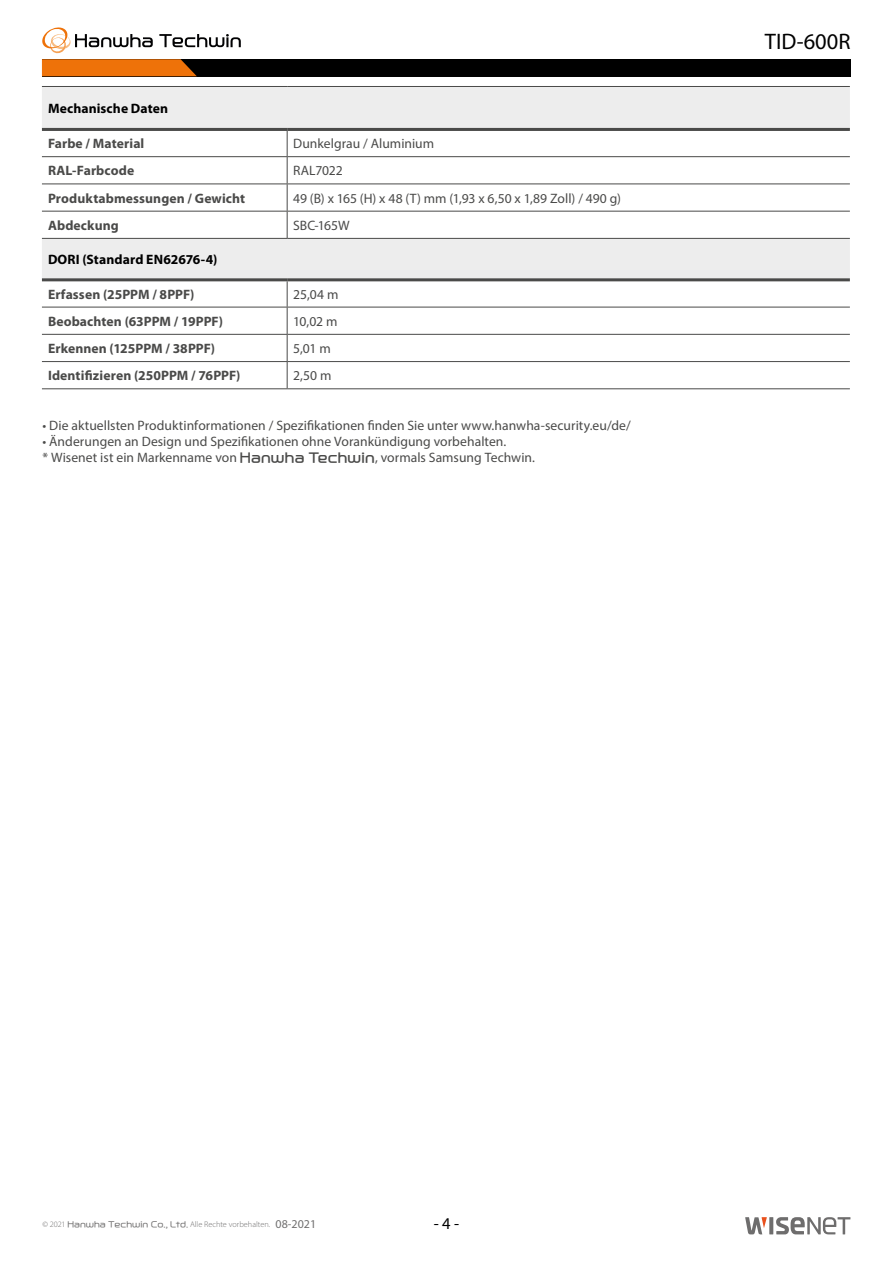
<style>
.page{position:relative;width:893px;height:1263px;background:#fff}
.page>*{position:absolute;margin:0;border:0;box-sizing:border-box;transform-origin:0 0}
.t1{font:22.5px "Myriad Pro";color:#000}
.t2{font:16.5px "Myriad Pro";color:#000}
.t3{font:13.65px/16.4px "Myriad Pro";color:#4a4a49}
.t4{font:700 13.65px "Myriad Pro";letter-spacing:.005em;color:#4a4a49}
.t5{font:700 13.65px "Myriad Pro";letter-spacing:.005em;color:#000}
.t6{font:300 8.25px "Myriad Pro";color:#706f6f}
.s1{font-family:"Hanwha R"}
.s2{font-family:"Hanwha L";font-weight:400}
.s3{font-weight:400;font-size:12px}
</style>
<div class="page">
<svg style="left:769px;top:1217px;width:4px;height:17px"></svg>
<svg style="left:776px;top:1217px;width:74px;height:17px"></svg>
<svg style="left:745px;top:1217px;width:22px;height:17px"></svg>
<div style="left:42px;top:59px;width:808px;height:17px;background:#000"></div>
<svg style="left:41px;top:27px;width:200px;height:49px"></svg>
<svg style="left:42px;top:87px;width:808px;height:191px"></svg>
<hr style="left:42px;top:128px;width:245px;height:3px;background:#4a4a49">
<hr style="left:287px;top:128px;width:563px;height:3px;background:#4a4a49">
<hr style="left:42px;top:278px;width:245px;height:3px;background:#4a4a49">
<hr style="left:287px;top:278px;width:563px;height:3px;background:#4a4a49">
<svg style="left:287px;top:131px;width:1px;height:107px"></svg>
<svg style="left:287px;top:281px;width:1px;height:107px"></svg>
<hr style="left:42px;top:86px;width:245px;height:1px;background:#4a4a49">
<hr style="left:287px;top:86px;width:563px;height:1px;background:#4a4a49">
<hr style="left:42px;top:156px;width:245px;height:1px;background:#4a4a49">
<hr style="left:287px;top:156px;width:563px;height:1px;background:#4a4a49">
<hr style="left:42px;top:184px;width:245px;height:1px;background:#4a4a49">
<hr style="left:287px;top:184px;width:563px;height:1px;background:#4a4a49">
<hr style="left:42px;top:211px;width:245px;height:1px;background:#4a4a49">
<hr style="left:287px;top:211px;width:563px;height:1px;background:#4a4a49">
<hr style="left:42px;top:238px;width:245px;height:1px;background:#4a4a49">
<hr style="left:287px;top:238px;width:563px;height:1px;background:#4a4a49">
<hr style="left:42px;top:307px;width:245px;height:1px;background:#4a4a49">
<hr style="left:287px;top:307px;width:563px;height:1px;background:#4a4a49">
<hr style="left:42px;top:334px;width:245px;height:1px;background:#4a4a49">
<hr style="left:287px;top:334px;width:563px;height:1px;background:#4a4a49">
<hr style="left:42px;top:361px;width:245px;height:1px;background:#4a4a49">
<hr style="left:287px;top:361px;width:563px;height:1px;background:#4a4a49">
<hr style="left:42px;top:388px;width:245px;height:1px;background:#4a4a49">
<hr style="left:287px;top:388px;width:563px;height:1px;background:#4a4a49">
<p class="t5" style="left:48px;top:100px;width:122px">Mechanische Daten</p>
<p class="t4" style="left:48px;top:135px;width:98px">Farbe / Material</p>
<p class="t3" style="left:293px;top:135px;width:142px">Dunkelgrau / Aluminium</p>
<p class="t4" style="left:48px;top:162px;width:88px">RAL-Farbcode</p>
<p class="t3" style="left:293px;top:162px;width:51px">RAL7022</p>
<p class="t4" style="left:48px;top:189px;width:199px">Produktabmessungen / Gewicht</p>
<p class="t3" style="left:293px;top:190px;width:329px">49 (B) x 165 (H) x 48 (T) mm (1,93 x 6,50 x 1,89 Zoll) / 490 g)</p>
<p class="t4" style="left:48px;top:216px;width:72px">Abdeckung</p>
<p class="t3" style="left:293px;top:217px;width:58px">SBC-165W</p>
<p class="t5" style="left:48px;top:251px;width:171px">DORI (Standard EN62676-4)</p>
<p class="t4" style="left:48px;top:285px;width:148px">Erfassen (25PPM / 8PPF)</p>
<p class="t3" style="left:293px;top:286px;width:47px">25,04 m</p>
<p class="t4" style="left:48px;top:312px;width:177px">Beobachten (63PPM / 19PPF)</p>
<p class="t3" style="left:293px;top:313px;width:46px">10,02 m</p>
<p class="t4" style="left:48px;top:339px;width:169px">Erkennen (125PPM / 38PPF)</p>
<p class="t3" style="left:293px;top:340px;width:39px">5,01 m</p>
<p class="t4" style="left:48px;top:367px;width:194px">Identifizieren (250PPM / 76PPF)</p>
<p class="t3" style="left:293px;top:367px;width:40px">2,50 m</p>
<p class="t3" style="left:43px;top:417px;width:590px">• Die aktuellsten Produktinformationen / Spezifikationen finden Sie unter www.hanwha-security.eu/de/</p>
<p class="t3" style="left:43px;top:433px;width:494px">• Änderungen an Design und Spezifikationen ohne Vorankündigung vorbehalten.<br>* Wisenet ist ein Markenname von <span class="s1">Hanwha Techwin</span>, vormals Samsung Techwin.</p>
<h1 class="t1" style="left:765px;top:27px;width:87px">TID-600R</h1>
<p class="t6" style="left:43px;top:1219px;width:275px">© 2021 <span class="s2">Hanwha Techwin Co., Ltd.</span> Alle Rechte vorbehalten. <span class="s3">08-2021</span></p>
<p class="t2" style="left:434px;top:1213px;width:27px">- 4 -</p>
</div>
